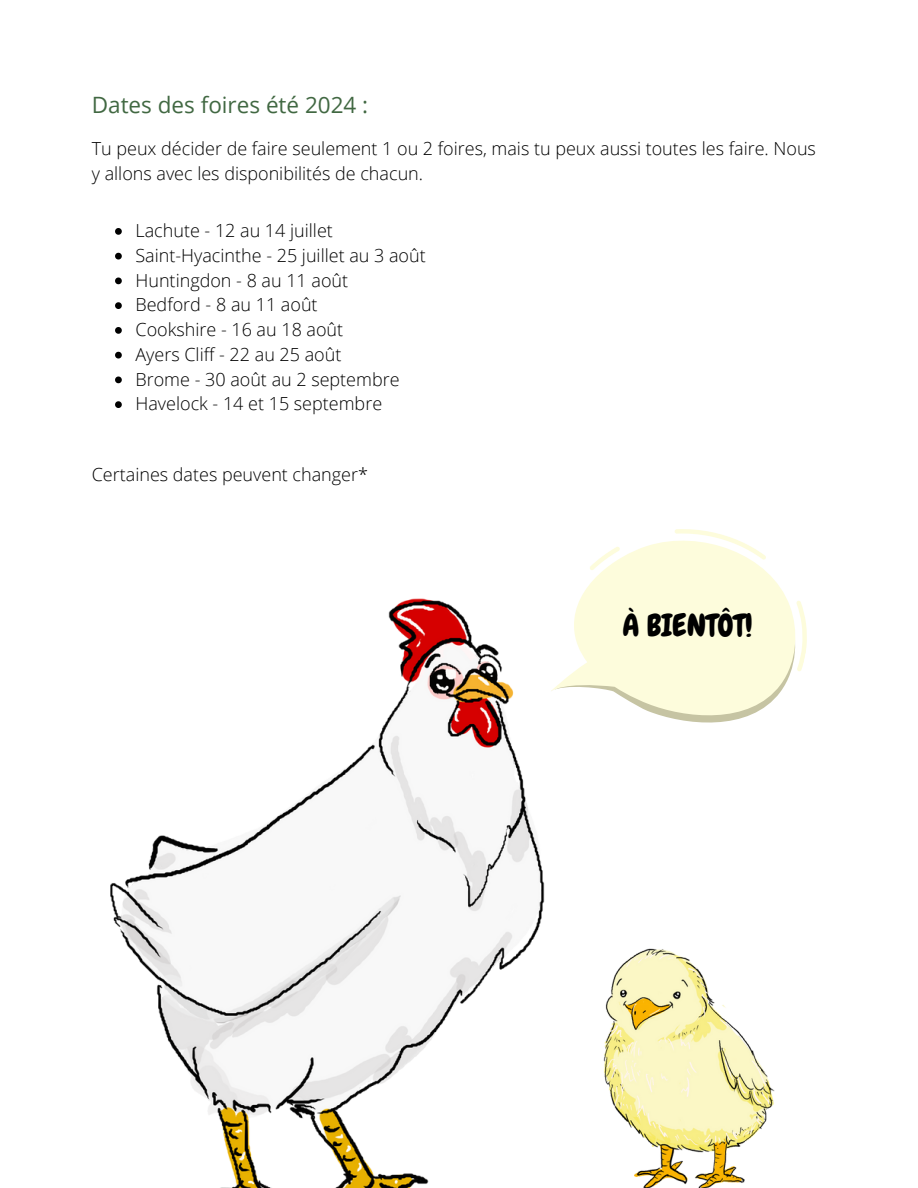
<style>
.page{position:relative;width:918px;height:1188px;background:#fff}
.page>*{position:absolute;margin:0;border:0;box-sizing:border-box;transform-origin:0 0}
.t1{font:30.75px "Chewy";color:#000}
.t2{font:22.5px "Open Sans";color:#416842}
.t3{font:300 18px/24.8px "Open Sans";color:#000}
</style>
<div class="page">
<img style="left:110px;top:598px;width:435px;height:590px">
<svg style="left:551px;top:529px;width:256px;height:194px;fill:#fdfcdc"></svg>
<img style="left:527px;top:909px;width:248px;height:279px">
<svg style="left:115px;top:228px;width:7px;height:7px"></svg>
<svg style="left:115px;top:253px;width:7px;height:7px"></svg>
<svg style="left:115px;top:278px;width:7px;height:6px"></svg>
<svg style="left:115px;top:302px;width:7px;height:7px"></svg>
<svg style="left:115px;top:327px;width:7px;height:7px"></svg>
<svg style="left:115px;top:352px;width:7px;height:7px"></svg>
<svg style="left:115px;top:377px;width:7px;height:6px"></svg>
<svg style="left:115px;top:401px;width:7px;height:7px"></svg>
<p class="t2" style="left:92px;top:89px;width:278px">Dates des foires été 2024 :</p>
<p class="t3" style="left:92px;top:136px;width:726px">Tu peux décider de faire seulement 1 ou 2 foires, mais tu peux aussi toutes les faire. Nous y allons avec les disponibilités de chacun.</p>
<p class="t3" style="left:136px;top:218px;width:199px">Lachute - 12 au 14 juillet</p>
<p class="t3" style="left:136px;top:242px;width:292px">Saint-Hyacinthe - 25 juillet au 3 août</p>
<p class="t3" style="left:136px;top:267px;width:214px">Huntingdon - 8 au 11 août</p>
<p class="t3" style="left:136px;top:292px;width:184px">Bedford - 8 au 11 août</p>
<p class="t3" style="left:136px;top:317px;width:209px">Cookshire - 16 au 18 août</p>
<p class="t3" style="left:136px;top:341px;width:207px">Ayers Cliff - 22 au 25 août</p>
<p class="t3" style="left:136px;top:366px;width:266px">Brome - 30 août au 2 septembre</p>
<h1 class="t3" style="left:136px;top:391px;width:248px">Havelock - 14 et 15 septembre</h1>
<p class="t3" style="left:92px;top:462px;width:278px">Certaines dates peuvent changer*</p>
<p class="t1" style="left:623px;top:606px;width:132px">À BIENTÔT!</p>
</div>
